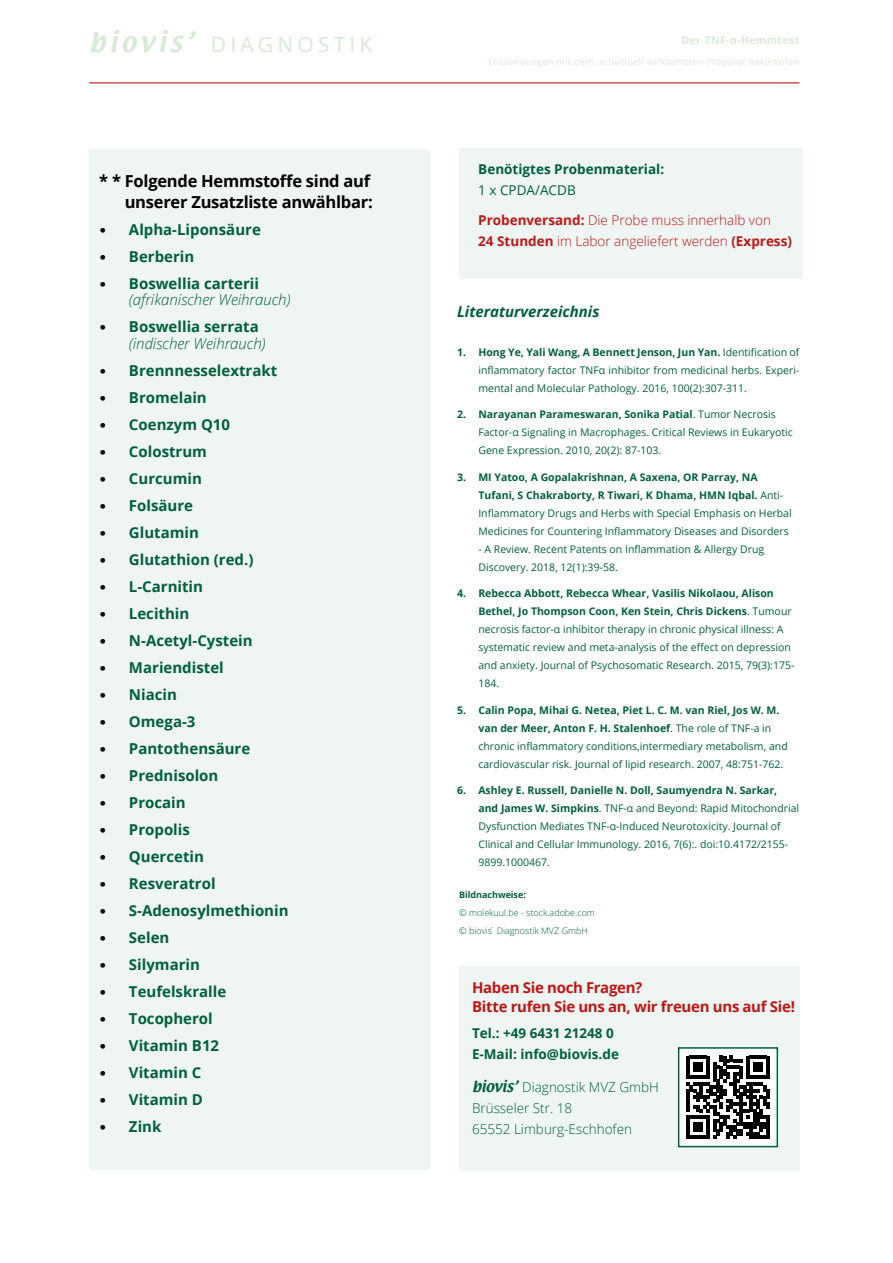
<style>
.page{position:relative;width:893px;height:1263px;background:#fff}
.page>*{position:absolute;margin:0;border:0;box-sizing:border-box;transform-origin:0 0}
.t1{font:21px "Open Sans";letter-spacing:.2em;color:#d7ead5}
.No_Spacing{font:700 16.5px/21px "Open Sans";letter-spacing:-.015em;color:#000;text-align:right}
.t2{font:700 15px "Open Sans";color:#006139}
.t3{font:italic 300 15px/16.5px "Open Sans";color:#006139}
.t4{font:700 15px/19.5px "Open Sans";letter-spacing:-.02em;color:#be1716}
.text{font:italic 700 15px "Open Sans";color:#006139}
.t5{font:300 13.5px/21px "Open Sans";color:#be1716}
.t6{font:700 13.5px/21px "Open Sans";color:#006139}
.t7{font:300 13.5px "Open Sans";color:#006139}
.t8{font:10.5px/18px "Open Sans";color:#006139}
.t9{font:700 10.5px "Open Sans";letter-spacing:.04em;color:#d7ead5}
.t10{font:300 9px/18px "Open Sans";color:#006139}
.t11{font:9px "Open Sans";letter-spacing:.04em;color:#d7ead5}
.s1{font-family:"Textile";font-size:24px}
.s2{font-family:"Calibri";font-weight:400;color:#000}
.s3{font-family:"Calibri";font-weight:400;font-style:normal;color:#000}
.s4{font-weight:700;font-style:normal}
.s5{font-weight:400}
.s6{font-weight:700}
.s7{font-family:"Textile";font-weight:400}
</style>
<div class="page">
<hr style="left:89px;top:82px;width:710px;height:1px;background:#be1716">
<div style="left:89px;top:149px;width:340px;height:1020px;background:#eef5f3"></div>
<div style="left:459px;top:149px;width:344px;height:130px;background:#eef5f3"></div>
<div style="left:459px;top:966px;width:340px;height:204px;background:#eef5f3"></div>
<div style="left:679px;top:1048px;width:98px;height:98px;background:#fff"></div>
<svg style="left:686px;top:1056px;width:84px;height:83px"></svg>
<div style="left:678px;top:1047px;width:100px;height:100px;border:2px solid #006139"></div>
<h1 class="t1" style="left:89px;top:30px;width:285px"><span class="s1">biovis’</span> DIAGNOSTIK</h1>
<p class="t9" style="left:681px;top:32px;width:119px">Der TNF-α-Hemmtest</p>
<p class="t11" style="left:489px;top:55px;width:312px">Entzündungen mit dem individuell wirksamsten Präparat bekämpfen</p>
<p class="No_Spacing" style="left:99px;top:170px;width:275px">* * Folgende Hemmstoffe sind auf unserer Zusatzliste anwählbar:</p>
<p class="t2" style="left:99px;top:218px;width:163px"><span class="s2">•</span> Alpha-Liponsäure</p>
<p class="t2" style="left:99px;top:245px;width:97px"><span class="s2">•</span> Berberin</p>
<p class="t3" style="left:129px;top:274px;width:163px;text-indent:-30px"><span class="s3">•</span> <span class="s4">Boswellia carterii </span>(afrikanischer Weihrauch)</p>
<p class="t3" style="left:129px;top:318px;width:138px;text-indent:-30px"><span class="s3">•</span> <span class="s4">Boswellia serrata </span>(indischer Weihrauch)</p>
<p class="t2" style="left:99px;top:359px;width:180px"><span class="s2">•</span> Brennnesselextrakt</p>
<p class="t2" style="left:99px;top:386px;width:109px"><span class="s2">•</span> Bromelain</p>
<p class="t2" style="left:99px;top:413px;width:132px"><span class="s2">•</span> Coenzym Q10</p>
<p class="t2" style="left:99px;top:440px;width:109px"><span class="s2">•</span> Colostrum</p>
<p class="t2" style="left:99px;top:467px;width:104px"><span class="s2">•</span> Curcumin</p>
<p class="t2" style="left:99px;top:494px;width:95px"><span class="s2">•</span> Folsäure</p>
<p class="t2" style="left:99px;top:521px;width:101px"><span class="s2">•</span> Glutamin</p>
<p class="t2" style="left:99px;top:548px;width:156px"><span class="s2">•</span> Glutathion (red.)</p>
<p class="t2" style="left:99px;top:575px;width:105px"><span class="s2">•</span> L-Carnitin</p>
<p class="t2" style="left:99px;top:602px;width:92px"><span class="s2">•</span> Lecithin</p>
<p class="t2" style="left:99px;top:629px;width:155px"><span class="s2">•</span> N-Acetyl-Cystein</p>
<p class="t2" style="left:99px;top:656px;width:126px"><span class="s2">•</span> Mariendistel</p>
<p class="t2" style="left:99px;top:683px;width:79px"><span class="s2">•</span> Niacin</p>
<p class="t2" style="left:99px;top:710px;width:98px"><span class="s2">•</span> Omega-3</p>
<p class="t2" style="left:99px;top:737px;width:153px"><span class="s2">•</span> Pantothensäure</p>
<p class="t2" style="left:99px;top:764px;width:121px"><span class="s2">•</span> Prednisolon</p>
<p class="t2" style="left:99px;top:791px;width:88px"><span class="s2">•</span> Procain</p>
<p class="t2" style="left:99px;top:818px;width:92px"><span class="s2">•</span> Propolis</p>
<p class="t2" style="left:99px;top:845px;width:106px"><span class="s2">•</span> Quercetin</p>
<p class="t2" style="left:99px;top:872px;width:118px"><span class="s2">•</span> Resveratrol</p>
<p class="t2" style="left:99px;top:899px;width:191px"><span class="s2">•</span> S-Adenosylmethionin</p>
<p class="t2" style="left:99px;top:926px;width:72px"><span class="s2">•</span> Selen</p>
<p class="t2" style="left:99px;top:953px;width:102px"><span class="s2">•</span> Silymarin</p>
<p class="t2" style="left:99px;top:980px;width:129px"><span class="s2">•</span> Teufelskralle</p>
<p class="t2" style="left:99px;top:1007px;width:115px"><span class="s2">•</span> Tocopherol</p>
<p class="t2" style="left:99px;top:1034px;width:121px"><span class="s2">•</span> Vitamin B12</p>
<p class="t2" style="left:99px;top:1061px;width:104px"><span class="s2">•</span> Vitamin C</p>
<p class="t2" style="left:99px;top:1088px;width:105px"><span class="s2">•</span> Vitamin D</p>
<p class="t2" style="left:99px;top:1115px;width:64px"><span class="s2">•</span> Zink</p>
<p class="t6" style="left:478px;top:159px;width:187px">Benötigtes Probenmaterial:<br><span class="s5">1 x CPDA/ACDB</span></p>
<p class="t5" style="left:478px;top:209px;width:315px"><span class="s6">Probenversand:</span> Die Probe muss innerhalb von<br><span class="s6">24 Stunden</span> im Labor angeliefert werden <span class="s6">(Express)</span></p>
<p class="text" style="left:457px;top:301px;width:144px">Literaturverzeichnis</p>
<p class="t8" style="left:478px;top:343px;width:323px;text-align:justify;text-indent:-21px"><span class="s6">1. Hong Ye, Yali Wang, A Bennett Jenson, Jun Yan.</span> Identification of inflammatory factor TNFα inhibitor from medicinal herbs. Experi&shy;mental and Molecular Pathology. 2016, 100(2):307-311.</p>
<p class="t8" style="left:478px;top:405px;width:316px;text-indent:-21px"><span class="s6">2. Narayanan Parameswaran, Sonika Patial</span>. Tumor Necrosis<br>Factor-α Signaling in Macrophages. Critical Reviews in Eukaryotic<br>Gene Expression. 2010, 20(2): 87-103.</p>
<p class="t8" style="left:478px;top:468px;width:315px;text-indent:-21px"><span class="s6">3. MI Yatoo, A Gopalakrishnan, A Saxena, OR Parray, NA Tufani, S Chakraborty, R Tiwari, K Dhama, HMN Iqbal.</span> Anti-Inflammatory Drugs and Herbs with Special Emphasis on Herbal Medicines for Countering Inflammatory Diseases and Disorders</p>
<p class="t8" style="left:478px;top:540px;width:287px">- A Review. Recent Patents on Inflammation &amp; Allergy Drug<br>Discovery. 2018, 12(1):39-58.</p>
<p class="t8" style="left:478px;top:584px;width:318px;text-indent:-21px"><span class="s6">4. Rebecca Abbott, Rebecca Whear, Vasilis Nikolaou, Alison Bethel, Jo Thompson Coon, Ken Stein, Chris Dickens</span>. Tumour necrosis factor-α inhibitor therapy in chronic physical illness: A systematic review and meta-analysis of the effect on depression and anxiety. Journal of Psychosomatic Research. 2015, 79(3):175- 184.</p>
<p class="t8" style="left:478px;top:701px;width:311px;text-indent:-21px"><span class="s6">5. Calin Popa, Mihai G. Netea, Piet L. C. M. van Riel, Jos W. M. van der Meer, Anton F. H. Stalenhoef</span>. The role of TNF-a in chronic inflammatory conditions,intermediary metabolism, and cardiovascular risk. Journal of lipid research. 2007, 48:751-762.</p>
<p class="t8" style="left:478px;top:781px;width:322px;text-indent:-21px"><span class="s6">6. Ashley E. Russell, Danielle N. Doll, Saumyendra N. Sarkar, and James W. Simpkins</span>. TNF-α and Beyond: Rapid Mitochondrial Dysfunction Mediates TNF-α-Induced Neurotoxicity. Journal of Clinical and Cellular Immunology. 2016, 7(6):. doi:10.4172/2155- 9899.1000467.</p>
<p class="t10" style="left:459px;top:885px;width:137px"><span class="s6">Bildnachweise:<br></span>© molekuul.be - stock.adobe.com © biovis ́Diagnostik MVZ GmbH</p>
<p class="t4" style="left:472px;top:977px;width:325px">Haben Sie noch Fragen?<br>Bitte rufen Sie uns an, wir freuen uns auf Sie!</p>
<p class="t6" style="left:472px;top:1022px;width:143px">Tel.: +49 6431 21248 0</p>
<p class="t6" style="left:472px;top:1043px;width:148px">E-Mail: info@biovis.de</p>
<p class="t7" style="left:472px;top:1078px;width:188px"><span class="s7">biovis’</span> Diagnostik MVZ GmbH</p>
<p class="t7" style="left:472px;top:1099px;width:102px">Brüsseler Str. 18</p>
<p class="t7" style="left:472px;top:1120px;width:162px">65552 Limburg-Eschhofen</p>
</div>
